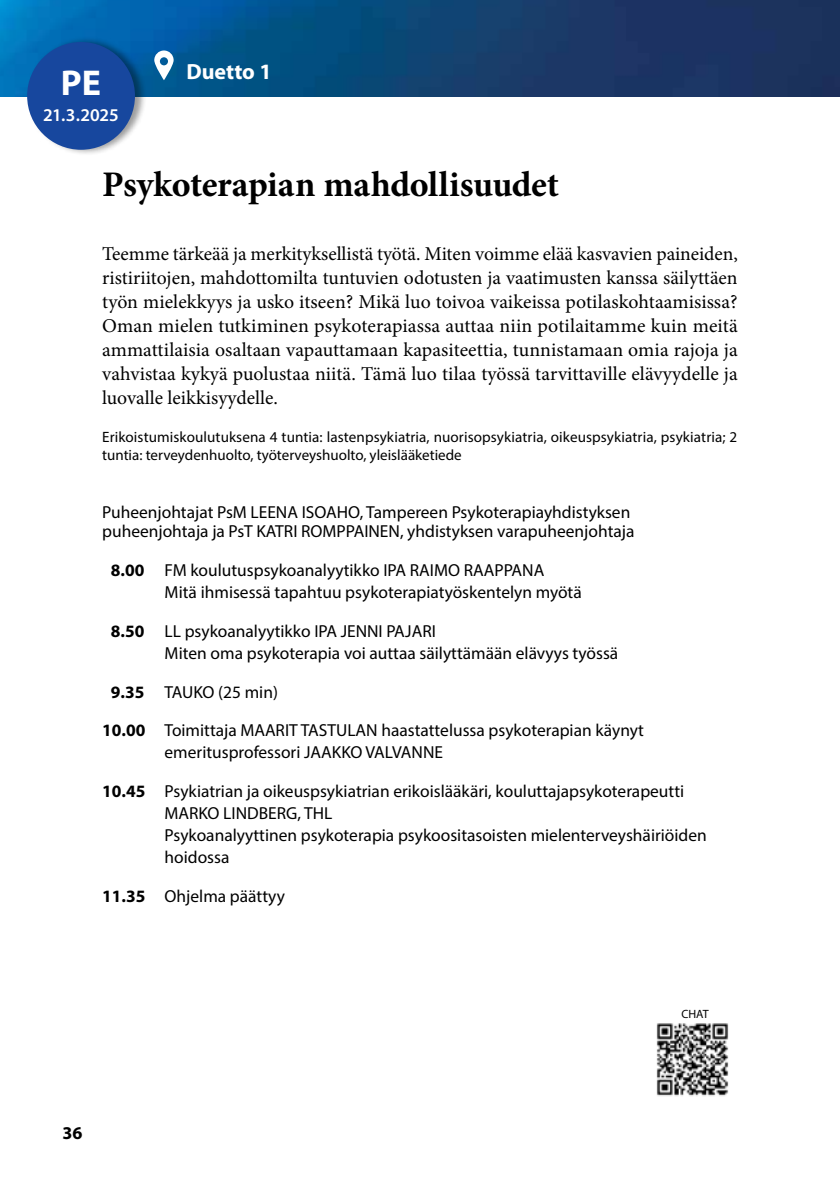
<style>
.page{position:relative;width:840px;height:1191px;background:#fff}
.page>*{position:absolute;margin:0;border:0;box-sizing:border-box;transform-origin:0 0}
.t1{font:700 36px "Minion Pro";letter-spacing:-.01em;color:#000}
.t2{font:700 36px "Myriad Pro";color:#fff}
.t3{font:700 22px "Myriad Pro";color:#fff}
.t4{font:19.6px/24px "Minion Pro";color:#000;text-align:justify}
.t5{font:600 18px "Myriad Pro";letter-spacing:-.005em;color:#fff}
.t6{font:700 18px "Myriad Pro";color:#000}
.t7{font:17.4px/22px "Myriad Pro";color:#000}
.t8{font:15px/18px "Myriad Pro";letter-spacing:.005em;color:#000}
.t9{font:12px "Myriad Pro";color:#000}
.s1{font-weight:700}
</style>
<div class="page">
<img style="left:0;top:0;width:839px;height:96px">
<div style="left:27px;top:36px;width:120px;height:120px;background:#000;opacity:.39"></div>
<div style="left:27px;top:42px;width:108px;height:108px;background:#17479e;border-radius:50%"></div>
<svg style="left:154px;top:50px;width:19px;height:30px"></svg>
<img style="left:656px;top:1023px;width:73px;height:73px">
<h1 class="t2" style="left:61px;top:60px;width:42px">PE</h1>
<p class="t5" style="left:43px;top:103px;width:77px">21.3.2025</p>
<p class="t3" style="left:186px;top:57px;width:87px">Duetto 1</p>
<h1 class="t1" style="left:102px;top:159px;width:458px">Psykoterapian mahdollisuudet</h1>
<p class="t4" style="left:102px;top:242px;width:637px">Teemme tärkeää ja merkityksellistä työtä. Miten voimme elää kasvavien paineiden, ristiriitojen, mahdottomilta tuntuvien odotusten ja vaatimusten kanssa säilyttäen työn mielekkyys ja usko itseen? Mikä luo toivoa vaikeissa potilaskohtaamisissa?<br>Oman mielen tutkiminen psykoterapiassa auttaa niin potilaitamme kuin meitä ammattilaisia osaltaan vapauttamaan kapasiteettia, tunnistamaan omia rajoja ja vahvistaa kykyä puolustaa niitä. Tämä luo tilaa työssä tarvittaville elävyydelle ja luovalle leikkisyydelle.</p>
<p class="t8" style="left:102px;top:427px;width:636px">Erikoistumiskoulutuksena 4 tuntia: lastenpsykiatria, nuorisopsykiatria, oikeuspsykiatria, psykiatria; 2 tuntia: terveydenhuolto, työterveyshuolto, yleislääketiede</p>
<p class="t7" style="left:102px;top:502px;width:533px;line-height:19.4px">Puheenjohtajat PsM LEENA ISOAHO, Tampereen Psykoterapiayhdistyksen puheenjohtaja ja PsT KATRI ROMPPAINEN, yhdistyksen varapuheenjohtaja</p>
<p class="t7" style="left:164px;top:559px;width:418px;text-indent:-54px"><span class="s1">8.00</span> FM koulutuspsykoanalyytikko IPA RAIMO RAAPPANA<br>Mitä ihmisessä tapahtuu psykoterapiatyöskentelyn myötä</p>
<p class="t7" style="left:164px;top:619px;width:455px;text-indent:-54px"><span class="s1">8.50</span> LL psykoanalyytikko IPA JENNI PAJARI<br>Miten oma psykoterapia voi auttaa säilyttämään elävyys työssä</p>
<p class="t7" style="left:111px;top:680px;width:168px"><span class="s1">9.35</span> TAUKO (25 min)</p>
<p class="t7" style="left:164px;top:719px;width:480px;text-indent:-62px"><span class="s1">10.00</span> Toimittaja MAARIT TASTULAN haastattelussa psykoterapian käynyt emeritusprofessori JAAKKO VALVANNE</p>
<p class="t7" style="left:164px;top:780px;width:543px;text-indent:-62px"><span class="s1">10.45</span> Psykiatrian ja oikeuspsykiatrian erikoislääkäri, kouluttajapsykoterapeutti MARKO LINDBERG, THL<br>Psykoanalyyttinen psykoterapia psykoositasoisten mielenterveyshäiriöiden hoidossa</p>
<p class="t7" style="left:102px;top:885px;width:184px"><span class="s1">11.35</span> Ohjelma päättyy</p>
<p class="t6" style="left:62px;top:1121px;width:21px">36</p>
<p class="t9" style="left:681px;top:1007px;width:29px">CHAT</p>
</div>
